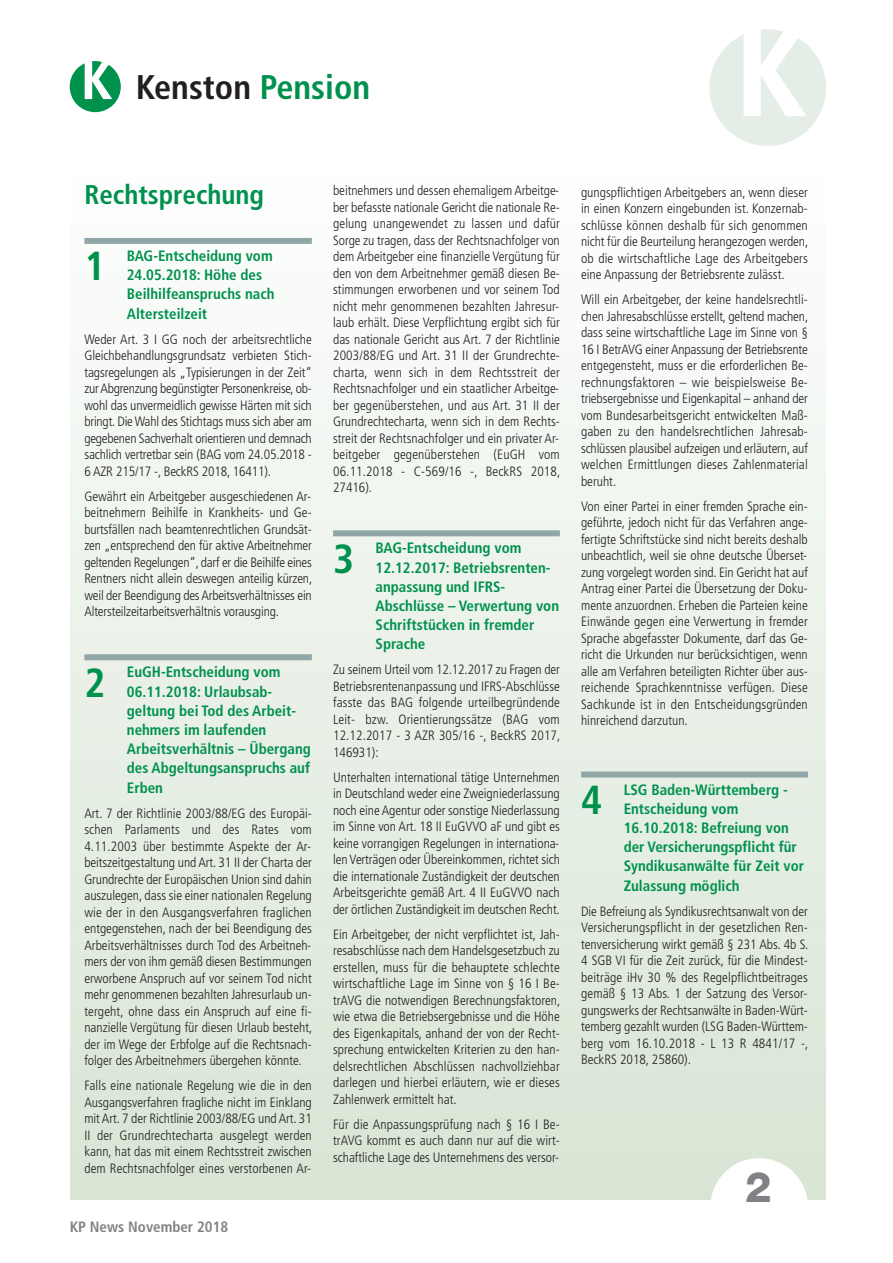
<style>
.page{position:relative;width:893px;height:1263px;background:#fff}
.page>*{position:absolute;margin:0;border:0;box-sizing:border-box;transform-origin:0 0}
.t1{font:800 42px "Helvetica Neue";color:#808285}
.t2{font:700 condensed 40.5px "Frutiger";color:#00914d}
.t3{font:700 condensed 34.2px "Frutiger";color:#231f20}
.t4{font:700 condensed 27px "Frutiger";color:#00914d}
.t5{font:700 condensed 15px/19.2px "Frutiger";color:#00914d}
.t6{font:700 condensed 15px "Frutiger";color:#808285}
.t7{font:300 condensed 13.5px/16.5px "Frutiger";color:#231f20;text-align:justify}
.s1{color:#00914d}
</style>
<div class="page">
<div style="left:70px;top:168px;width:756px;height:1031px;background:linear-gradient(to bottom,#fdfefe,#d7e5d4)"></div>
<div style="left:333px;top:530px;width:227px;height:6px;background:#91a6a7"></div>
<div style="left:581px;top:771px;width:227px;height:6px;background:#91a6a7"></div>
<div style="left:84px;top:238px;width:228px;height:6px;background:#91a6a7"></div>
<div style="left:84px;top:654px;width:228px;height:6px;background:#91a6a7"></div>
<svg style="left:709px;top:29px;width:117px;height:117px"></svg>
<div style="left:710px;top:1158px;width:98px;height:98px;background:#fff;border-radius:50%"></div>
<svg style="left:70px;top:61px;width:51px;height:51px"></svg>
<h3 class="t3" style="left:136px;top:73px;width:236px">Kenston <span class="s1">Pension</span></h3>
<h3 class="t4" style="left:84px;top:183px;width:181px">Rechtsprechung</h3>
<h2 class="t2" style="left:84px;top:250px;width:23px">1</h2>
<p class="t5" style="left:127px;top:247px;width:149px">BAG-Entscheidung vom<br>24.05.2018: Höhe des<br>Beilhilfeanspruchs nach<br>Altersteilzeit</p>
<p class="t7" style="left:84px;top:332px;width:229px">Weder Art. 3 I GG noch der arbeitsrechtliche Gleichbehandlungsgrundsatz verbieten Stich&shy;tagsregelungen als „Typisierungen in der Zeit“ zurAbgrenzung begünstigter Personenkreise, ob&shy;wohl das unvermeidlich gewisse Härten mit sich bringt. DieWahl des Stichtags muss sich aber am gegebenen Sachverhalt orientieren und demnach sachlich vertretbar sein (BAG vom 24.05.2018 - 6 AZR 215/17 -, BeckRS 2018, 16411).</p>
<p class="t7" style="left:84px;top:489px;width:229px">Gewährt ein Arbeitgeber ausgeschiedenen Ar&shy;beitnehmern Beihilfe in Krankheits- und Ge&shy;burtsfällen nach beamtenrechtlichen Grundsät&shy;zen „entsprechend den für aktive Arbeitnehmer geltenden Regelungen“, darf er die Beihilfe eines Rentners nicht allein deswegen anteilig kürzen, weil der Beendigung desArbeitsverhältnisses ein Altersteilzeitarbeitsverhältnis vorausging.</p>
<h2 class="t2" style="left:84px;top:666px;width:23px">2</h2>
<p class="t5" style="left:127px;top:664px;width:185px">EuGH-Entscheidung vom<br>06.11.2018: Urlaubsab&shy;geltung bei Tod des Arbeit&shy;nehmers im laufenden<br>Arbeitsverhältnis – Übergang des Abgeltungsanspruchs auf<br>Erben</p>
<p class="t7" style="left:84px;top:806px;width:229px">Art. 7 der Richtlinie 2003/88/EG des Europäi&shy;schen Parlaments und des Rates vom 4.11.2003 über bestimmte Aspekte der Ar&shy;beitszeitgestaltung und Art. 31 II der Charta der Grundrechte der Europäischen Union sind dahin auszulegen, dass sie einer nationalen Regelung wie der in den Ausgangsverfahren fraglichen entgegenstehen, nach der bei Beendigung des Arbeitsverhältnisses durch Tod des Arbeitneh&shy;mers der von ihm gemäß diesen Bestimmungen erworbene Anspruch auf vor seinem Tod nicht mehr genommenen bezahlten Jahresurlaub un&shy;tergeht, ohne dass ein Anspruch auf eine fi&shy;nanzielle Vergütung für diesen Urlaub besteht, der im Wege der Erbfolge auf die Rechtsnach&shy;folger des Arbeitnehmers übergehen könnte.</p>
<p class="t7" style="left:84px;top:1078px;width:229px">Falls eine nationale Regelung wie die in den Ausgangsverfahren fragliche nicht im Einklang mit Art. 7 der Richtlinie 2003/88/EG und Art. 31<br>II der Grundrechtecharta ausgelegt werden kann, hat das mit einem Rechtsstreit zwischen dem Rechtsnachfolger eines verstorbenen Ar-</p>
<p class="t6" style="left:70px;top:1221px;width:160px">KP News November 2018</p>
<p class="t7" style="left:333px;top:183px;width:229px">beitnehmers und dessen ehemaligemArbeitge&shy;ber befasste nationale Gericht die nationale Re&shy;gelung unangewendet zu lassen und dafür Sorge zu tragen, dass der Rechtsnachfolger von dem Arbeitgeber eine finanzielle Vergütung für den von dem Arbeitnehmer gemäß diesen Be&shy;stimmungen erworbenen und vor seinem Tod nicht mehr genommenen bezahlten Jahresur&shy;laub erhält. Diese Verpflichtung ergibt sich für das nationale Gericht aus Art. 7 der Richtlinie 2003/88/EG und Art. 31 II der Grundrechte&shy;charta, wenn sich in dem Rechtsstreit der Rechtsnachfolger und ein staatlicher Arbeitge&shy;ber gegenüberstehen, und aus Art. 31 II der Grundrechtecharta, wenn sich in dem Rechts&shy;streit der Rechtsnachfolger und ein privater Ar&shy;beitgeber gegenüberstehen (EuGH vom 06.11.2018 - C-569/16 -, BeckRS 2018, 27416).</p>
<h2 class="t2" style="left:333px;top:542px;width:23px">3</h2>
<p class="t5" style="left:376px;top:540px;width:185px">BAG-Entscheidung vom<br>12.12.2017: Betriebsrenten&shy;anpassung und IFRS-<br>Abschlüsse – Verwertung von<br>Schriftstücken in fremder<br>Sprache</p>
<p class="t7" style="left:333px;top:662px;width:229px">Zu seinem Urteil vom 12.12.2017 zu Fragen der Betriebsrentenanpassung und IFRS-Abschlüsse fasste das BAG folgende urteilbegründende Leit- bzw. Orientierungssätze (BAG vom 12.12.2017 - 3 AZR 305/16 -, BeckRS 2017, 146931):</p>
<p class="t7" style="left:333px;top:770px;width:228px">Unterhalten international tätige Unternehmen in Deutschland weder eine Zweigniederlassung noch eine Agentur oder sonstige Niederlassung im Sinne von Art. 18 II EuGVVO aF und gibt es keine vorrangigen Regelungen in internationa&shy;len Verträgen oder Übereinkommen, richtet sich die internationale Zuständigkeit der deutschen Arbeitsgerichte gemäß Art. 4 II EuGVVO nach der örtlichen Zuständigkeit im deutschen Recht.</p>
<p class="t7" style="left:333px;top:927px;width:229px">Ein Arbeitgeber, der nicht verpflichtet ist, Jah&shy;resabschlüsse nach dem Handelsgesetzbuch zu erstellen, muss für die behauptete schlechte wirtschaftliche Lage im Sinne von § 16 I Be&shy;trAVG die notwendigen Berechnungsfaktoren, wie etwa die Betriebsergebnisse und die Höhe des Eigenkapitals, anhand der von der Recht&shy;sprechung entwickelten Kriterien zu den han&shy;delsrechtlichen Abschlüssen nachvollziehbar darlegen und hierbei erläutern, wie er dieses Zahlenwerk ermittelt hat.</p>
<p class="t7" style="left:333px;top:1117px;width:228px">Für die Anpassungsprüfung nach § 16 I Be&shy;trAVG kommt es auch dann nur auf die wirt&shy;schaftliche Lage des Unternehmens des versor-</p>
<p class="t7" style="left:581px;top:185px;width:229px">gungspflichtigen Arbeitgebers an, wenn dieser in einen Konzern eingebunden ist. Konzernab&shy;schlüsse können deshalb für sich genommen nicht für die Beurteilung herangezogen werden, ob die wirtschaftliche Lage des Arbeitgebers eine Anpassung der Betriebsrente zulässt.</p>
<p class="t7" style="left:581px;top:292px;width:229px">Will ein Arbeitgeber, der keine handelsrechtli&shy;chen Jahresabschlüsse erstellt, geltend machen, dass seine wirtschaftliche Lage im Sinne von § 16 I BetrAVG einerAnpassung der Betriebsrente entgegensteht, muss er die erforderlichen Be&shy;rechnungsfaktoren – wie beispielsweise Be&shy;triebsergebnisse und Eigenkapital – anhand der vom Bundesarbeitsgericht entwickelten Maß&shy;gaben zu den handelsrechtlichen Jahresab&shy;schlüssen plausibel aufzeigen und erläutern, auf welchen Ermittlungen dieses Zahlenmaterial beruht.</p>
<p class="t7" style="left:581px;top:499px;width:228px">Von einer Partei in einer fremden Sprache ein&shy;geführte, jedoch nicht für das Verfahren ange&shy;fertigte Schriftstücke sind nicht bereits deshalb unbeachtlich, weil sie ohne deutsche Überset&shy;zung vorgelegt worden sind. Ein Gericht hat auf Antrag einer Partei die Übersetzung der Doku&shy;mente anzuordnen. Erheben die Parteien keine Einwände gegen eine Verwertung in fremder Sprache abgefasster Dokumente, darf das Ge&shy;richt die Urkunden nur berücksichtigen, wenn alle am Verfahren beteiligten Richter über aus&shy;reichende Sprachkenntnisse verfügen. Diese Sachkunde ist in den Entscheidungsgründen hinreichend darzutun.</p>
<h2 class="t2" style="left:581px;top:783px;width:23px">4</h2>
<p class="t5" style="left:624px;top:781px;width:182px">LSG Baden-Württemberg -<br>Entscheidung vom<br>16.10.2018: Befreiung von der Versicherungspflicht für<br>Syndikusanwälte für Zeit vor<br>Zulassung möglich</p>
<p class="t7" style="left:581px;top:904px;width:229px">Die Befreiung als Syndikusrechtsanwalt von der Versicherungspflicht in der gesetzlichen Ren&shy;tenversicherung wirkt gemäß § 231 Abs. 4b S.<br>4 SGB VI für die Zeit zurück, für die Mindest&shy;beiträge iHv 30 % des Regelpflichtbeitrages gemäß § 13 Abs. 1 der Satzung des Versor&shy;gungswerks der Rechtsanwälte in Baden-Würt&shy;temberg gezahlt wurden (LSG Baden-Württem&shy;berg vom 16.10.2018 - L 13 R 4841/17 -, BeckRS 2018, 25860).</p>
<h1 class="t1" style="left:745px;top:1171px;width:28px">2</h1>
</div>
